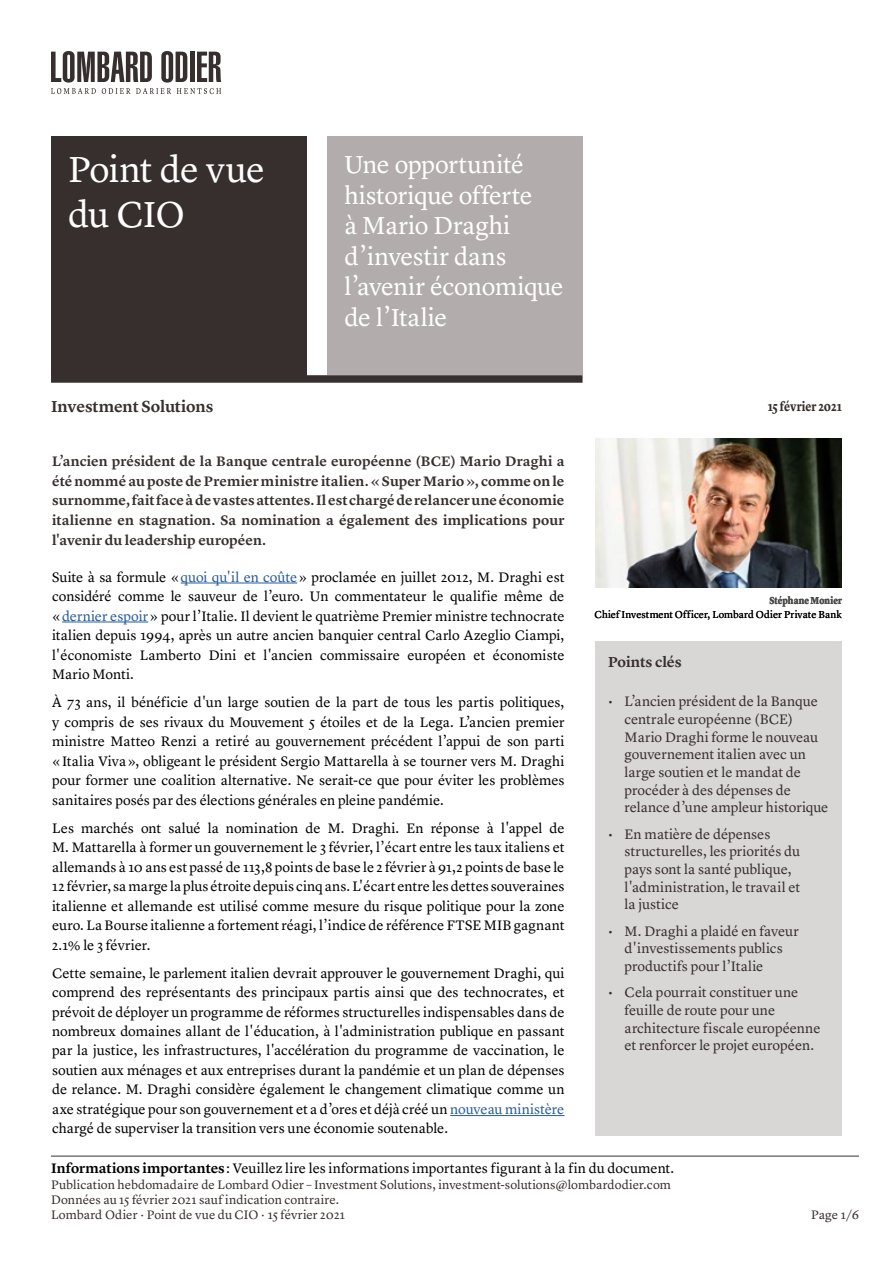
<style>
.page{position:relative;width:893px;height:1263px;background:#fff}
.page>*{position:absolute;margin:0;border:0;box-sizing:border-box;transform-origin:0 0}
.t1{font:37.5px/45px "Lyon Text";letter-spacing:-.02em;color:#fff}
.t2{font:25.5px/30.6px "Lyon Text";letter-spacing:-.01em;color:#fff}
.t3{font:600 16.5px "Lyon Text";letter-spacing:-.01em;color:#372f2d}
.t4{font:600 15px "Lyon Text";letter-spacing:-.005em;color:#372f2d}
.t5{font:14.25px/19.5px "Lyon Text";color:#000;text-align:justify}
.t6{font:14.25px/17.7px "Lyon Text";color:#372f2d}
.t7{font:600 14.25px/19.8px "Lyon Text";color:#372f2d;text-align:justify}
.t8{font:700 13.5px "Lyon Text";color:#372f2d;scale:.82 1}
.t9{font:12.75px/15.3px "Lyon Text";letter-spacing:.005em;color:#372f2d}
.t10{font:10.5px "Lyon Text";letter-spacing:.005em;color:#000}
.t11{font:700 10.5px "Lyon Text";letter-spacing:.005em;color:#4a4a49;scale:.82 1}
.s1{color:#275b9b}
.s2{font-weight:600}
</style>
<div class="page">
<svg style="left:51px;top:51px;width:170px;height:43px"></svg>
<div style="left:51px;top:375px;width:532px;height:8px;background:#372f2d"></div>
<div style="left:51px;top:136px;width:255px;height:239px;background:#372f2d"></div>
<hr style="left:51px;top:1156px;width:808px;height:1px;background:#372f2d">
<div style="left:327px;top:136px;width:256px;height:239px;background:#b3acac"></div>
<hr style="left:181px;top:583px;width:116px;height:1px;background:#275b9b">
<hr style="left:62px;top:622px;width:86px;height:1px;background:#275b9b">
<hr style="left:450px;top:1115px;width:114px;height:1px;background:#275b9b">
<div style="left:595px;top:641px;width:247px;height:494px;background:#d9d6d6"></div>
<img style="left:595px;top:438px;width:247px;height:150px">
<h1 class="t1" style="left:68px;top:143px;width:198px">Point de vue du CIO</h1>
<p class="t3" style="left:51px;top:393px;width:164px">Investment Solutions</p>
<h2 class="t2" style="left:344px;top:147px;width:221px">Une opportunité historique offerte<br>à Mario Draghi d’investir dans l’avenir économique de l’Italie</h2>
<p class="t7" style="left:52px;top:450px;width:514px">L’ancien président de la Banque centrale européenne (BCE) Mario Draghi a été nommé au poste de Premier ministre italien. « Super Mario », comme on le surnomme, fait face à de vastes attentes. Il est chargé de relancer une économie italienne en stagnation. Sa nomination a également des implications pour l'avenir du leadership européen.</p>
<p class="t5" style="left:52px;top:566px;width:514px">Suite à sa formule « <span class="s1">quoi qu'il en coûte</span> » proclamée en juillet 2012, M. Draghi est considéré comme le sauveur de l’euro. Un commentateur le qualifie même de « <span class="s1">dernier espoir</span> » pour l’Italie. Il devient le quatrième Premier ministre technocrate italien depuis 1994, après un autre ancien banquier central Carlo Azeglio Ciampi, l'économiste Lamberto Dini et l'ancien commissaire européen et économiste Mario Monti.</p>
<p class="t5" style="left:52px;top:691px;width:514px">À 73 ans, il bénéficie d'un large soutien de la part de tous les partis politiques, y compris de ses rivaux du Mouvement 5 étoiles et de la Lega. L’ancien premier ministre Matteo Renzi a retiré au gouvernement précédent l’appui de son parti « Italia Viva », obligeant le président Sergio Mattarella à se tourner vers M. Draghi pour former une coalition alternative. Ne serait-ce que pour éviter les problèmes sanitaires posés par des élections générales en pleine pandémie.</p>
<p class="t5" style="left:52px;top:817px;width:514px">Les marchés ont salué la nomination de M. Draghi. En réponse à l'appel de M. Mattarella à former un gouvernement le 3 février, l’écart entre les taux italiens et allemands à 10 ans est passé de 113,8 points de base le 2 février à 91,2 points de base le 12 février, sa marge la plus étroite depuis cinq ans. L'écart entre les dettes souveraines italienne et allemande est utilisé comme mesure du risque politique pour la zone euro. La Bourse italienne a fortement réagi, l’indice de référence FTSE MIB gagnant 2.1% le 3 février.</p>
<p class="t5" style="left:52px;top:962px;width:514px">Cette semaine, le parlement italien devrait approuver le gouvernement Draghi, qui comprend des représentants des principaux partis ainsi que des technocrates, et prévoit de déployer un programme de réformes structurelles indispensables dans de nombreux domaines allant de l'éducation, à l'administration publique en passant par la justice, les infrastructures, l'accélération du programme de vaccination, le soutien aux ménages et aux entreprises durant la pandémie et un plan de dépenses de relance. M. Draghi considère également le changement climatique comme un axe stratégique pour son gouvernement et a d’ores et déjà créé un <span class="s1">nouveau ministère </span>chargé de superviser la transition vers une économie soutenable.</p>
<p class="t8" style="left:768px;top:396px;width:92px">15 février 2021</p>
<p class="t11" style="left:769px;top:592px;width:90px">Stéphane Monier</p>
<p class="t10" style="left:595px;top:606px;width:249px">Chief Investment Officer, Lombard Odier Private Bank</p>
<p class="t4" style="left:608px;top:651px;width:75px">Points clés</p>
<p class="t6" style="left:625px;top:691px;width:205px;text-indent:-17px">• L’ancien président de la Banque centrale européenne (BCE)<br>Mario Draghi forme le nouveau gouvernement italien avec un large soutien et le mandat de procéder à des dépenses de relance d’une ampleur historique</p>
<p class="t6" style="left:625px;top:824px;width:177px;text-indent:-17px">• En matière de dépenses structurelles, les priorités du pays sont la santé publique, l'administration, le travail et la justice</p>
<p class="t6" style="left:625px;top:921px;width:176px;text-indent:-17px">• M. Draghi a plaidé en faveur d'investissements publics productifs pour l’Italie</p>
<p class="t6" style="left:625px;top:982px;width:197px;text-indent:-17px">• Cela pourrait constituer une feuille de route pour une architecture fiscale européenne et renforcer le projet européen.</p>
<p class="t5" style="left:51px;top:1157px;width:625px"><span class="s2">Informations importantes</span> : Veuillez lire les informations importantes figurant à la fin du document.</p>
<p class="t9" style="left:51px;top:1175px;width:621px">Publication hebdomadaire de Lombard Odier – Investment Solutions, investment-solutions@lombardodier.com<br>Données au 15 février 2021 sauf indication contraire.<br>Lombard Odier · Point de vue du CIO · 15 février 2021</p>
<p class="t9" style="left:811px;top:1206px;width:49px">Page 1/6</p>
</div>
